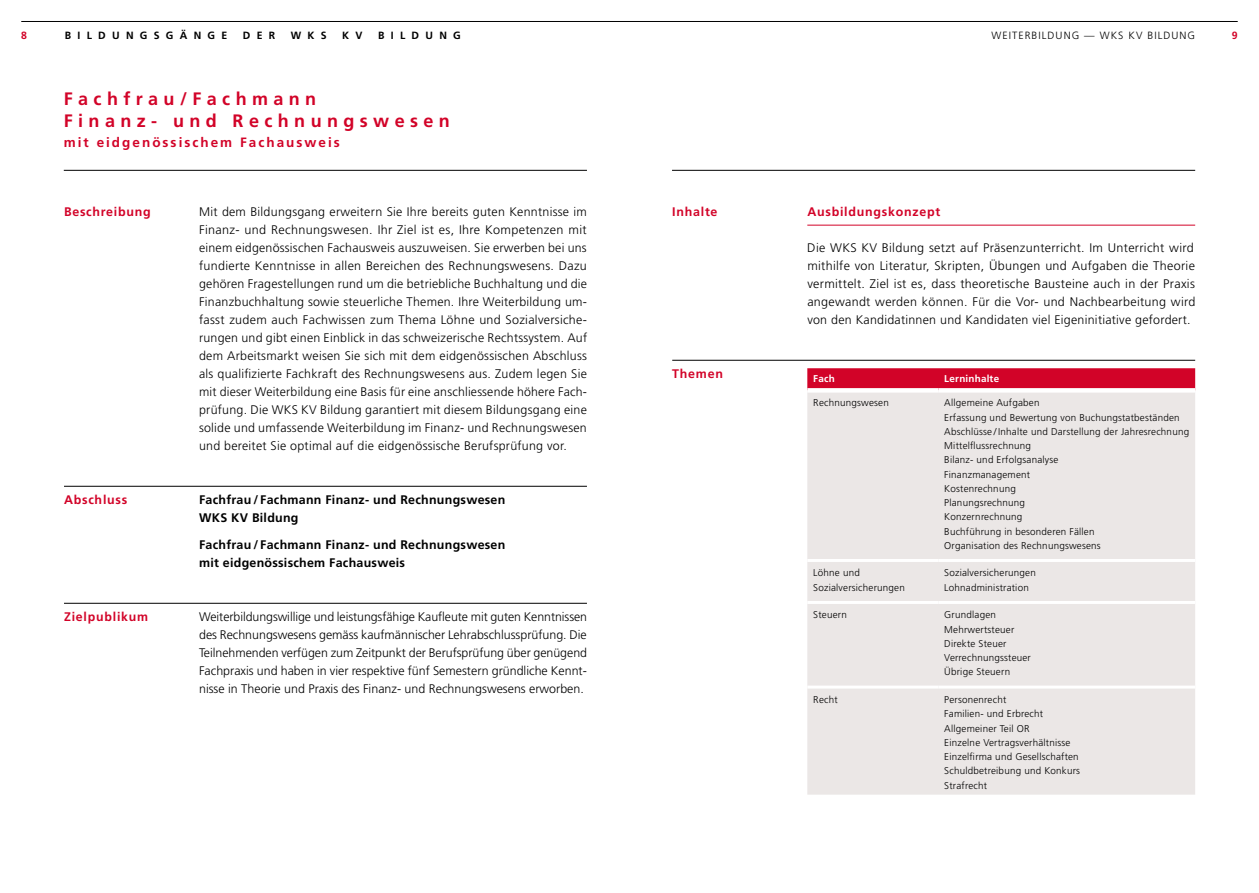
<style>
.page{position:relative;width:1259px;height:893px;background:#fff}
.page>*{position:absolute;margin:0;border:0;box-sizing:border-box;transform-origin:0 0}
.t1{font:700 18px/22.5px "Frutiger LT Std";letter-spacing:.3em;color:#d20328}
.t2{font:700 13.5px "Frutiger LT Std";letter-spacing:.15em;color:#d20328}
.t3{font:300 12.45px/18px "Frutiger LT Std";letter-spacing:.025em;color:#000;text-align:justify}
.t4{font:700 12.45px/18px "Frutiger LT Std";letter-spacing:.02em;color:#000}
.t5{font:700 12.45px "Frutiger LT Std";letter-spacing:.06em;color:#d20328}
.t6{font:700 10.5px "Frutiger LT Std";letter-spacing:.6em;color:#000}
.t7{font:300 10.5px "Frutiger LT Std";letter-spacing:.1em;color:#000}
.t8{font:700 10.5px "Frutiger LT Std";color:#d20328}
.t9{font:300 9.9px/14.2px "Frutiger LT Std";letter-spacing:.02em;color:#000}
.t10{font:700 9.9px "Frutiger LT Std";letter-spacing:.02em;color:#fff}
</style>
<div class="page">
<hr style="left:21px;top:21px;width:1216px;height:1px;background:#000">
<hr style="left:807px;top:225px;width:388px;height:1px;background:#d20328">
<hr style="left:672px;top:360px;width:523px;height:1px;background:#000">
<hr style="left:672px;top:170px;width:523px;height:1px;background:#000">
<div style="left:807px;top:368px;width:388px;height:20px;background:#d20328"></div>
<div style="left:807px;top:393px;width:388px;height:402px;background:#ebe7e6"></div>
<hr style="left:807px;top:559px;width:131px;height:3px;background:#fff">
<hr style="left:938px;top:559px;width:257px;height:3px;background:#fff">
<hr style="left:807px;top:601px;width:131px;height:3px;background:#fff">
<hr style="left:938px;top:601px;width:257px;height:3px;background:#fff">
<hr style="left:807px;top:686px;width:131px;height:3px;background:#fff">
<hr style="left:938px;top:686px;width:257px;height:3px;background:#fff">
<hr style="left:64px;top:486px;width:523px;height:1px;background:#000">
<hr style="left:64px;top:603px;width:523px;height:1px;background:#000">
<hr style="left:64px;top:170px;width:523px;height:1px;background:#000">
<p class="t8" style="left:21px;top:30px;width:7px">8</p>
<p class="t6" style="left:65px;top:30px;width:164px">BILDUNGSGÄNGE</p>
<p class="t6" style="left:243px;top:30px;width:34px">DER</p>
<p class="t6" style="left:291px;top:30px;width:37px">WKS</p>
<p class="t6" style="left:342px;top:30px;width:22px">K V</p>
<p class="t6" style="left:378px;top:30px;width:84px">BILDUNG</p>
<p class="t7" style="left:991px;top:30px;width:205px">WEITERBILDUNG — WKS KV BILDUNG</p>
<p class="t8" style="left:1231px;top:30px;width:7px">9</p>
<h1 class="t1" style="left:64px;top:87px;width:387px">Fachfrau/Fachmann<br>Finanz- und Rechnungswesen</h1>
<p class="t2" style="left:64px;top:134px;width:278px">mit eidgenössischem Fachausweis</p>
<p class="t5" style="left:64px;top:204px;width:88px">Beschreibung</p>
<p class="t3" style="left:199px;top:203px;width:389px">Mit dem Bildungsgang erweitern Sie Ihre bereits guten Kenntnisse im Finanz- und Rechnungswesen. Ihr Ziel ist es, Ihre Kompetenzen mit einem eidgenössischen Fachausweis auszuweisen. Sie erwerben bei uns fundierte Kenntnisse in allen Bereichen des Rechnungswesens. Dazu gehören Fragestellungen rund um die betriebliche Buchhaltung und die Finanzbuchhaltung sowie steuerliche Themen. Ihre Weiterbildung um&shy;fasst zudem auch Fachwissen zum Thema Löhne und Sozialversiche&shy;rungen und gibt einen Einblick in das schweizerische Rechtssystem. Auf dem Arbeitsmarkt weisen Sie sich mit dem eidgenössischen Abschluss als qualifizierte Fachkraft des Rechnungswesens aus. Zudem legen Sie mit dieser Weiterbildung eine Basis für eine anschliessende höhere Fach&shy;prüfung. Die WKS KV Bildung garantiert mit diesem Bildungsgang eine solide und umfassende Weiterbildung im Finanz- und Rechnungswesen und bereitet Sie optimal auf die eidgenössische Berufsprüfung vor.</p>
<p class="t5" style="left:64px;top:492px;width:65px">Abschluss</p>
<p class="t4" style="left:199px;top:491px;width:308px">Fachfrau / Fachmann Finanz- und Rechnungswesen<br>WKS KV Bildung</p>
<p class="t4" style="left:199px;top:536px;width:308px">Fachfrau / Fachmann Finanz- und Rechnungswesen mit eidgenössischem Fachausweis</p>
<p class="t5" style="left:64px;top:609px;width:86px">Zielpublikum</p>
<p class="t3" style="left:199px;top:608px;width:389px">Weiterbildungswillige und leistungsfähige Kaufleute mit guten Kenntnissen des Rechnungswesens gemäss kaufmännischer Lehrabschlussprüfung. Die Teilnehmenden verfügen zum Zeitpunkt der Berufsprüfung über genügend Fachpraxis und haben in vier respektive fünf Semestern gründliche Kennt&shy;nisse in Theorie und Praxis des Finanz- und Rechnungswesens erworben.</p>
<p class="t5" style="left:672px;top:204px;width:47px">Inhalte</p>
<p class="t5" style="left:807px;top:204px;width:135px">Ausbildungskonzept</p>
<p class="t3" style="left:807px;top:239px;width:389px;text-align:left">Die WKS KV Bildung setzt auf Präsenzunterricht. Im Unterricht wird mithilfe von Literatur, Skripten, Übungen und Aufgaben die Theorie vermittelt. Ziel ist es, dass theoretische Bausteine auch in der Praxis angewandt werden können. Für die Vor- und Nachbearbeitung wird von den Kandidatinnen und Kandidaten viel Eigeninitiative gefordert.</p>
<p class="t5" style="left:672px;top:366px;width:52px">Themen</p>
<p class="t10" style="left:813px;top:372px;width:23px">Fach</p>
<p class="t10" style="left:944px;top:372px;width:56px">Lerninhalte</p>
<p class="t9" style="left:813px;top:396px;width:77px">Rechnungswesen</p>
<p class="t9" style="left:944px;top:396px;width:246px">Allgemeine Aufgaben<br>Erfassung und Bewertung von Buchungstatbeständen<br>Abschlüsse / Inhalte und Darstellung der Jahresrechnung<br>Mittelflussrechnung<br>Bilanz- und Erfolgsanalyse<br>Finanzmanagement<br>Kostenrechnung<br>Planungsrechnung<br>Konzernrechnung<br>Buchführung in besonderen Fällen<br>Organisation des Rechnungswesens</p>
<p class="t9" style="left:813px;top:566px;width:93px">Löhne und<br>Sozialversicherungen</p>
<p class="t9" style="left:944px;top:566px;width:93px">Sozialversicherungen<br>Lohnadministration</p>
<p class="t9" style="left:813px;top:608px;width:35px">Steuern</p>
<p class="t9" style="left:944px;top:608px;width:88px">Grundlagen<br>Mehrwertsteuer<br>Direkte Steuer<br>Verrechnungssteuer<br>Übrige Steuern</p>
<p class="t9" style="left:813px;top:693px;width:26px">Recht</p>
<p class="t9" style="left:944px;top:693px;width:137px">Personenrecht<br>Familien- und Erbrecht<br>Allgemeiner Teil OR<br>Einzelne Vertragsverhältnisse<br>Einzelfirma und Gesellschaften<br>Schuldbetreibung und Konkurs<br>Strafrecht</p>
</div>
